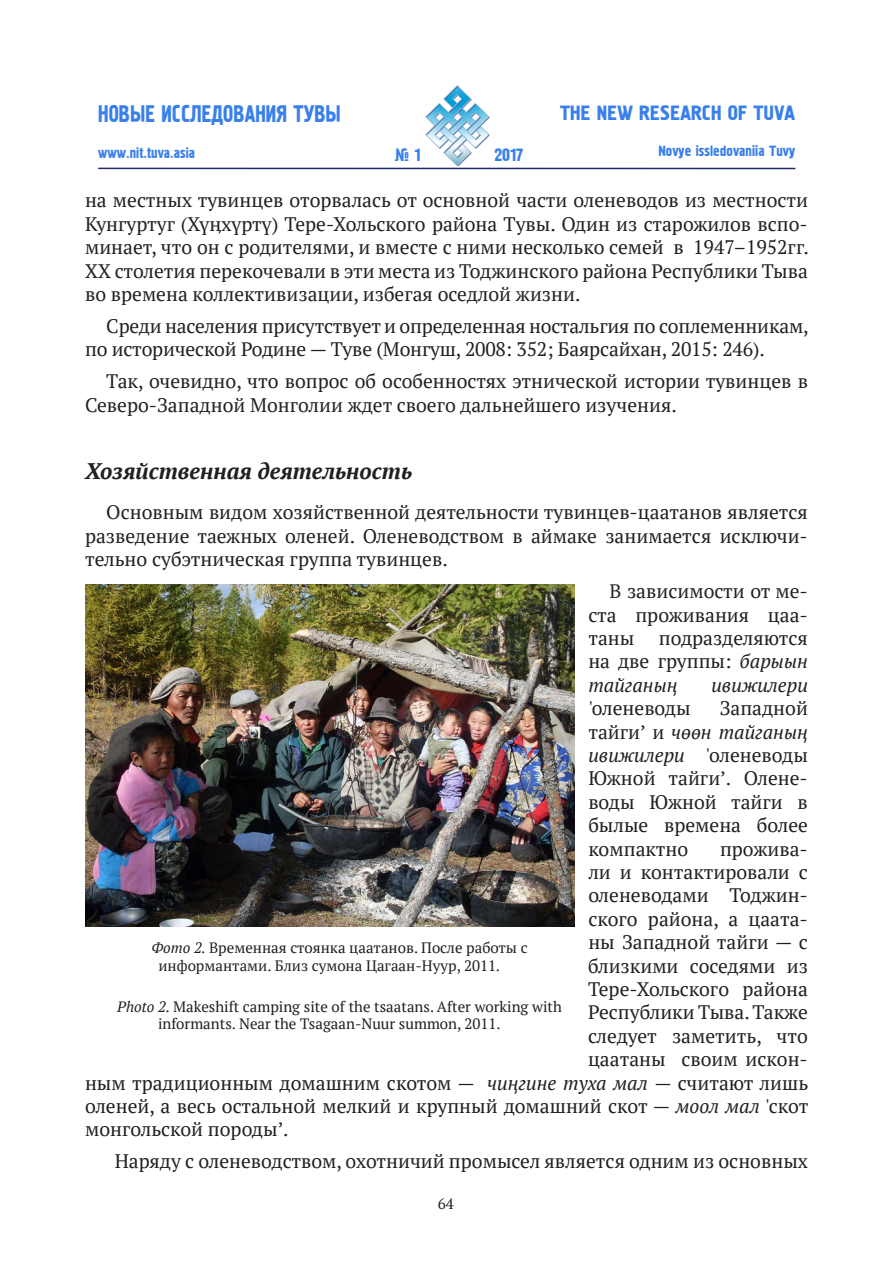
<style>
.page{position:relative;width:893px;height:1263px;background:#fff}
.page>*{position:absolute;margin:0;border:0;box-sizing:border-box;transform-origin:0 0}
.t1{font:24.3px "Pollock 1 CTT";color:#3a80eb;scale:.86 1}
.Подзаголовок{font:italic 700 22.5px "PT Serif";color:#231f20}
.t2{font:21px "Pollock 1 CTT";color:#3a80eb}
.t3{font:19.5px/23.4px "PT Serif";color:#231f20;text-align:justify}
.t4{font:italic 19.5px "PT Serif";color:#231f20}
.t5{font:18px "Pollock 1 CTT";color:#3a80eb}
.t6{font:15px/18px "PT Serif";color:#231f20}
.t7{font:15px "Pollock 1 CTT";color:#3a80eb}
.s1{font-style:italic}
</style>
<div class="page">
<svg style="left:98px;top:167px;width:245px;height:3px"></svg>
<hr style="left:98px;top:168px;width:697px;height:1px;background:#232965">
<img style="left:425px;top:85px;width:64px;height:81px">
<img style="left:85px;top:584px;width:490px;height:342px">
<p class="t1" style="left:98px;top:100px;width:284px">Новые исследования Тувы</p>
<p class="t7" style="left:98px;top:144px;width:98px">www.nit.tuva.asia</p>
<p class="t5" style="left:394px;top:145px;width:28px">№ 1</p>
<p class="t2" style="left:560px;top:101px;width:91px">The New research</p>
<p class="t2" style="left:728px;top:101px;width:47px">of Tuva</p>
<p class="t7" style="left:658px;top:143px;width:138px">Novye issledovaniia Tuvy</p>
<p class="t5" style="left:494px;top:145px;width:31px">2017</p>
<p class="t3" style="left:85px;top:189px;width:725px">на местных тувинцев оторвалась от основной части оленеводов из местности Кунгуртуг (Хүӊхүртү) Тере-Хольского района Тувы. Один из старожилов вспо&shy;минает, что он с родителями, и вместе с ними несколько семей в 1947–1952гг.<br>ХХ столетия перекочевали в эти места из Тоджинского района Республики Тыва во времена коллективизации, избегая оседлой жизни.</p>
<p class="t3" style="left:85px;top:314px;width:725px;text-indent:21px">Среди населения присутствует и определенная ностальгия по соплеменникам, по исторической Родине — Туве (Монгуш, 2008: 352; Баярсайхан, 2015: 246).</p>
<p class="t3" style="left:85px;top:369px;width:724px;text-indent:21px">Так, очевидно, что вопрос об особенностях этнической истории тувинцев в<br>Северо-Западной Монголии ждет своего дальнейшего изучения.</p>
<p class="Подзаголовок" style="left:85px;top:456px;width:328px">Хозяйственная деятельность</p>
<p class="t3" style="left:85px;top:501px;width:724px;text-indent:21px">Основным видом хозяйственной деятельности тувинцев-цаатанов является разведение таежных оленей. Оленеводством в аймаке занимается исключи&shy;тельно субэтническая группа тувинцев.</p>
<p class="t3" style="left:588px;top:579px;width:221px;text-indent:21px">В зависимости от ме&shy;ста проживания цаа&shy;таны</p>
<p class="t3" style="left:588px;top:626px;width:221px;text-indent:70px">подразделяются на две группы: <span class="s1">барыын тайганың</span></p>
<p class="t4" style="left:711px;top:672px;width:98px">ивижилери</p>
<p class="t3" style="left:588px;top:696px;width:221px;text-indent:131px">Западной тайгиʼ и <span class="s1">чөөн тайганың ивижилери</span> 'оленеводы Южной тайгиʼ. Олене&shy;воды Южной тайги в былые времена более компактно</p>
<p class="t3" style="left:588px;top:696px;width:104px">'оленеводы</p>
<p class="t3" style="left:720px;top:837px;width:89px">прожива-</p>
<p class="t3" style="left:588px;top:860px;width:221px">ли и контактировали с</p>
<p class="t3" style="left:588px;top:883px;width:221px">оленеводами Тоджин-</p>
<p class="t3" style="left:588px;top:907px;width:221px">ского района, а цаата-</p>
<p class="t3" style="left:588px;top:930px;width:221px">ны Западной тайги — с</p>
<p class="t3" style="left:588px;top:954px;width:221px">близкими соседями из</p>
<p class="t3" style="left:588px;top:977px;width:221px">Тере-Хольского района</p>
<p class="t3" style="left:588px;top:1000px;width:221px">Республики Тыва. Также</p>
<p class="t3" style="left:588px;top:1024px;width:221px">следует заметить, что</p>
<p class="t3" style="left:588px;top:1047px;width:221px">цаатаны своим искон-</p>
<p class="t3" style="left:85px;top:1071px;width:725px">ным традиционным домашним скотом — <span class="s1">чиңгине туха мал</span> — считают лишь</p>
<p class="t3" style="left:85px;top:1094px;width:725px">оленей, а весь остальной мелкий и крупный домашний скот — <span class="s1">моол мал</span> 'скот</p>
<p class="t3" style="left:85px;top:1117px;width:205px">монгольской породыʼ.</p>
<p class="t3" style="left:115px;top:1149px;width:695px">Наряду с оленеводством, охотничий промысел является одним из основных</p>
<p class="t6" style="left:158px;top:938px;width:371px;text-indent:-7px"><span class="s1">Фото 2.</span> Временная стоянка цаатанов. После работы с информантами. Близ сумона Цагаан-Нуур, 2011.</p>
<p class="t6" style="left:158px;top:999px;width:405px;line-height:16.5px;text-indent:-41px"><span class="s1">Photo 2.</span> Makeshift camping site of the tsaatans. After working with informants. Near the Tsagaan-Nuur summon, 2011.</p>
<p class="t6" style="left:438px;top:1194px;width:17px">64</p>
</div>
